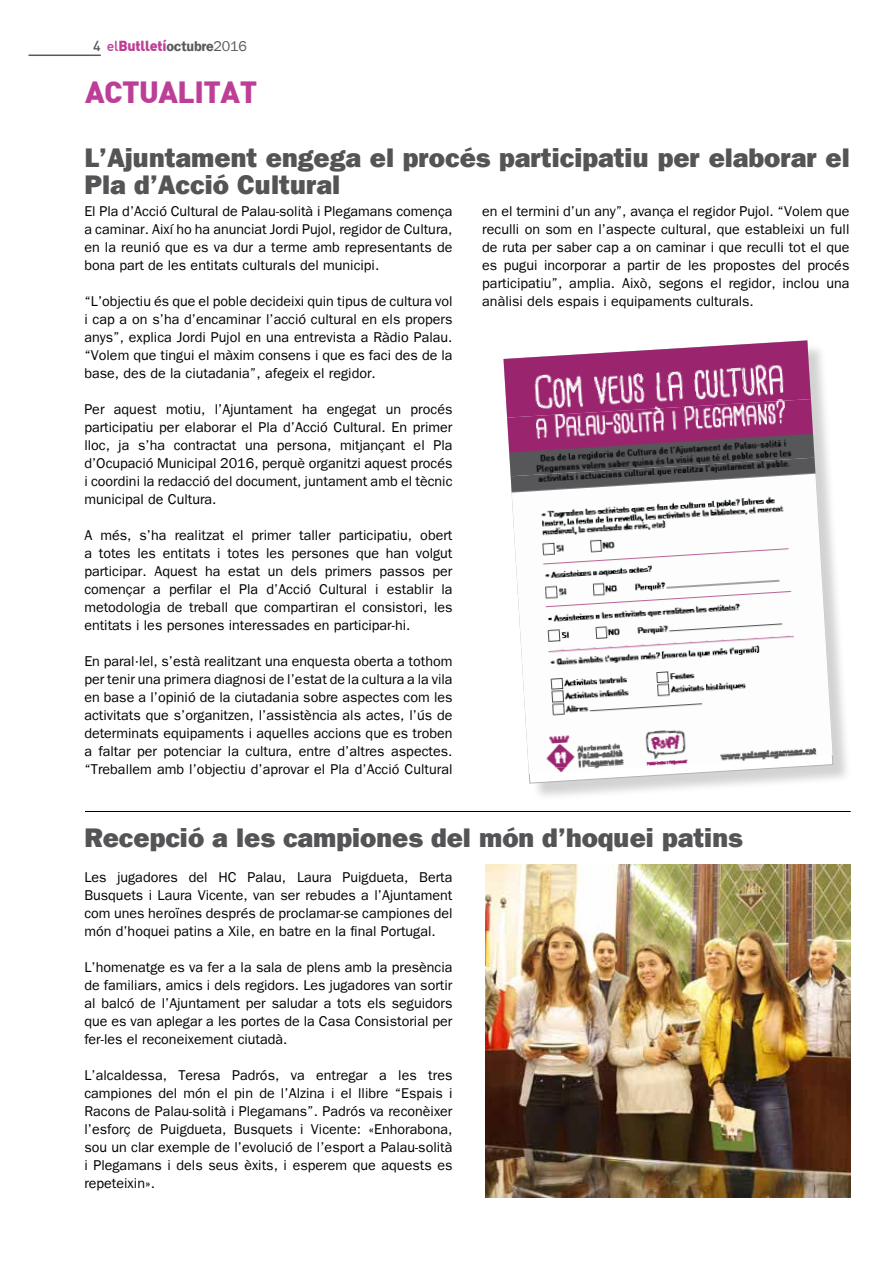
<style>
.page{position:relative;width:893px;height:1263px;background:#fff}
.page>*{position:absolute;margin:0;border:0;box-sizing:border-box;transform-origin:0 0}
.t1{font:900 30px "DIN";letter-spacing:-.015em;color:#bd3e96}
.t2{font:800 27px/27px "Franklin Gothic";color:#545456}
.t3{font:14.25px/18px "Franklin Gothic";color:#000;text-align:justify}
.t4{font:900 14.25px "DIN";letter-spacing:-.015em;color:#bd3e96}
.s1{font-weight:500;color:#58595b}
.s2{font-weight:500}
.s3{font-family:"Franklin Gothic";font-weight:600;color:#58595b}
.s4{font-family:"Franklin Gothic";font-weight:400;color:#58595b}
</style>
<div class="page">
<hr style="left:28px;top:55px;width:73px;height:1px;background:#58595b">
<img style="left:485px;top:865px;width:365px;height:332px">
<div style="left:506px;top:343px;width:345px;height:459px;background:#000;opacity:.18"></div>
<svg style="left:503px;top:343px;width:331px;height:441px"></svg>
<img style="left:504px;top:340px;width:307px;height:78px">
<img style="left:507px;top:399px;width:307px;height:77px">
<img style="left:511px;top:458px;width:307px;height:77px">
<img style="left:514px;top:516px;width:308px;height:77px">
<img style="left:518px;top:575px;width:307px;height:77px">
<img style="left:521px;top:633px;width:308px;height:78px">
<img style="left:525px;top:692px;width:307px;height:77px">
<img style="left:529px;top:751px;width:304px;height:23px">
<hr style="left:85px;top:811px;width:765px;height:1px;background:#000">
<p class="t4" style="left:93px;top:36px;width:156px"><span class="s1">4</span> <span class="s2">el</span>Butlletí<span class="s3">octubre</span><span class="s4">2016</span></p>
<h1 class="t1" style="left:85px;top:73px;width:174px">ACTUALITAT</h1>
<h2 class="t2" style="left:84px;top:145px;width:767px">L’Ajuntament engega el procés participatiu per elaborar el<br>Pla d’Acció Cultural</h2>
<p class="t3" style="left:84px;top:202px;width:370px">El Pla d’Acció Cultural de Palau-solità i Plegamans comença a caminar. Així ho ha anunciat Jordi Pujol, regidor de Cultura, en la reunió que es va dur a terme amb representants de bona part de les entitats culturals del municipi.</p>
<p class="t3" style="left:84px;top:292px;width:370px">“L’objectiu és que el poble decideixi quin tipus de cultura vol i cap a on s’ha d’encaminar l’acció cultural en els propers anys”, explica Jordi Pujol en una entrevista a Ràdio Palau. “Volem que tingui el màxim consens i que es faci des de la base, des de la ciutadania”, afegeix el regidor.</p>
<p class="t3" style="left:84px;top:400px;width:370px">Per aquest motiu, l’Ajuntament ha engegat un procés participatiu per elaborar el Pla d’Acció Cultural. En primer lloc, ja s’ha contractat una persona, mitjançant el Pla d’Ocupació Municipal 2016, perquè organitzi aquest procés i coordini la redacció del document, juntament amb el tècnic municipal de Cultura.</p>
<p class="t3" style="left:84px;top:526px;width:370px">A més, s’ha realitzat el primer taller participatiu, obert a totes les entitats i totes les persones que han volgut participar. Aquest ha estat un dels primers passos per començar a perfilar el Pla d’Acció Cultural i establir la metodologia de treball que compartiran el consistori, les entitats i les persones interessades en participar-hi.</p>
<p class="t3" style="left:84px;top:652px;width:370px">En paral·lel, s’està realitzant una enquesta oberta a tothom per tenir una primera diagnosi de l’estat de la cultura a la vila en base a l’opinió de la ciutadania sobre aspectes com les activitats que s’organitzen, l’assistència als actes, l’ús de determinats equipaments i aquelles accions que es troben a faltar per potenciar la cultura, entre d’altres aspectes. “Treballem amb l’objectiu d’aprovar el Pla d’Acció Cultural</p>
<p class="t3" style="left:482px;top:202px;width:369px">en el termini d’un any”, avança el regidor Pujol. “Volem que reculli on som en l’aspecte cultural, que estableixi un full de ruta per saber cap a on caminar i que reculli tot el que es pugui incorporar a partir de les propostes del procés participatiu”, amplia. Això, segons el regidor, inclou una anàlisi dels espais i equipaments culturals.</p>
<h2 class="t2" style="left:84px;top:824px;width:660px">Recepció a les campiones del món d’hoquei patins</h2>
<p class="t3" style="left:84px;top:868px;width:370px">Les jugadores del HC Palau, Laura Puigdueta, Berta Busquets i Laura Vicente, van ser rebudes a l’Ajuntament com unes heroïnes després de proclamar-se campiones del món d’hoquei patins a Xile, en batre en la final Portugal.</p>
<p class="t3" style="left:84px;top:958px;width:370px">L’homenatge es va fer a la sala de plens amb la presència de familiars, amics i dels regidors. Les jugadores van sortir al balcó de l’Ajuntament per saludar a tots els seguidors que es van aplegar a les portes de la Casa Consistorial per fer-les el reconeixement ciutadà.</p>
<p class="t3" style="left:84px;top:1066px;width:370px">L’alcaldessa, Teresa Padrós, va entregar a les tres campiones del món el pin de l’Alzina i el llibre “Espais i Racons de Palau-solità i Plegamans”. Padrós va reconèixer l’esforç de Puigdueta, Busquets i Vicente: «Enhorabona, sou un clar exemple de l’evolució de l’esport a Palau-solità i Plegamans i dels seus èxits, i esperem que aquests es repeteixin».</p>
</div>
